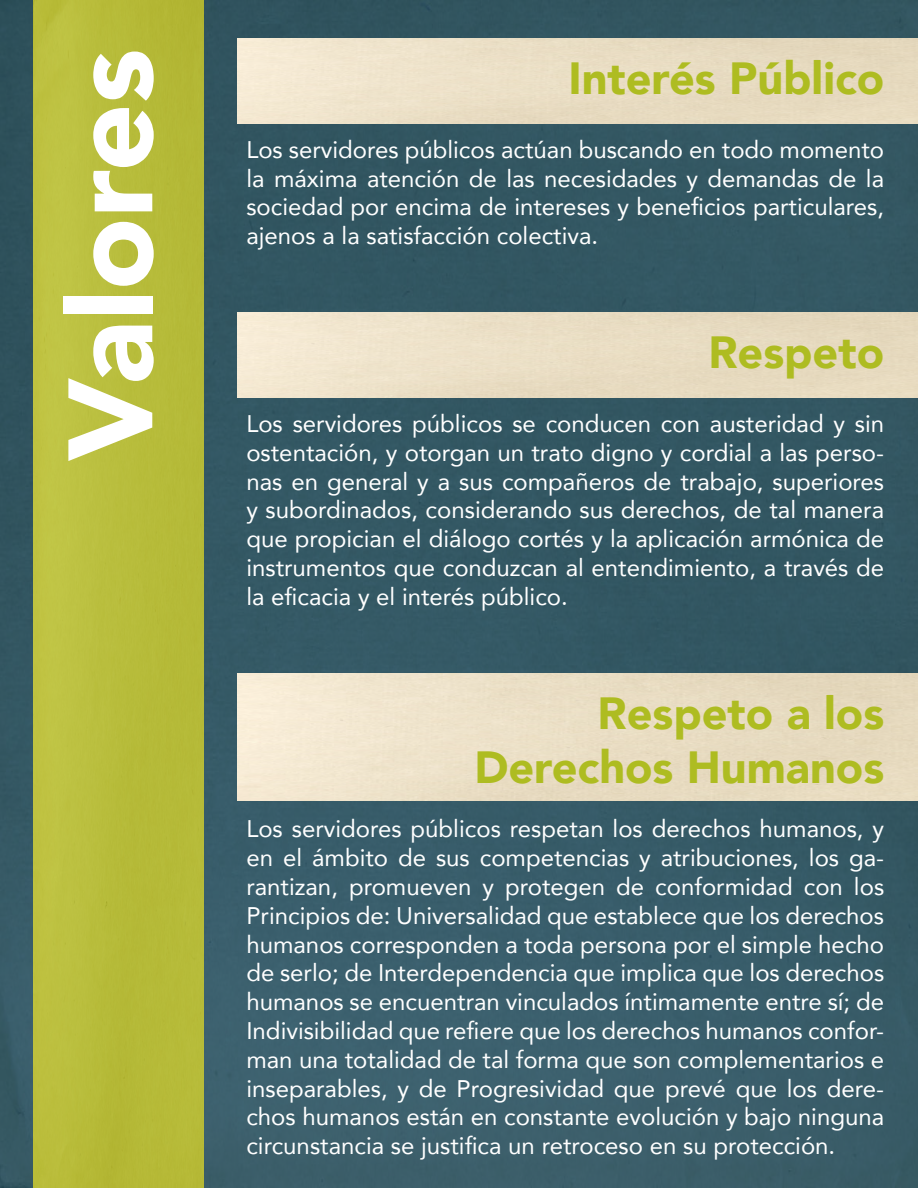
<style>
.page{position:relative;width:918px;height:1188px;background:#fff}
.page>*{position:absolute;margin:0;border:0;box-sizing:border-box;transform-origin:0 0}
.t1{font:900 118.5px "Avenir";color:#fff}
.t2{font:900 45px "Avenir";color:#aebc21}
.t3{font:24px/28.8px "Avenir";color:#fff;text-align:justify}
</style>
<div class="page">
<img style="left:0;top:0;width:918px;height:1188px">
<img style="left:238px;top:673px;width:680px;height:128px">
<img style="left:238px;top:312px;width:680px;height:85px">
<img style="left:238px;top:38px;width:680px;height:85px">
<img style="left:34px;top:0;width:170px;height:1188px">
<p class="t1" style="left:10px;top:461px;width:414px;rotate:-90deg">Valores</p>
<p class="t2" style="left:568px;top:39px;width:317px">Interés Público</p>
<p class="t3" style="left:246px;top:134px;width:639px">Los servidores públicos actúan buscando en todo momento la máxima atención de las necesidades y demandas de la sociedad por encima de intereses y beneficios particulares, ajenos a la satisfacción colectiva.</p>
<p class="t2" style="left:708px;top:314px;width:177px">Respeto</p>
<p class="t3" style="left:246px;top:409px;width:639px">Los servidores públicos se conducen con austeridad y sin ostentación, y otorgan un trato digno y cordial a las perso&shy;nas en general y a sus compañeros de trabajo, superiores y subordinados, considerando sus derechos, de tal manera que propician el diálogo cortés y la aplicación armónica de instrumentos que conduzcan al entendimiento, a través de la eficacia y el interés público.</p>
<p class="t2" style="left:598px;top:674px;width:288px">Respeto a los</p>
<p class="t2" style="left:474px;top:728px;width:411px">Derechos Humanos</p>
<p class="t3" style="left:246px;top:814px;width:639px">Los servidores públicos respetan los derechos humanos, y en el ámbito de sus competencias y atribuciones, los ga&shy;rantizan, promueven y protegen de conformidad con los Principios de: Universalidad que establece que los derechos humanos corresponden a toda persona por el simple hecho de serlo; de Interdependencia que implica que los derechos humanos se encuentran vinculados íntimamente entre sí; de Indivisibilidad que refiere que los derechos humanos confor&shy;man una totalidad de tal forma que son complementarios e inseparables, y de Progresividad que prevé que los dere&shy;chos humanos están en constante evolución y bajo ninguna circunstancia se justifica un retroceso en su protección.</p>
</div>
